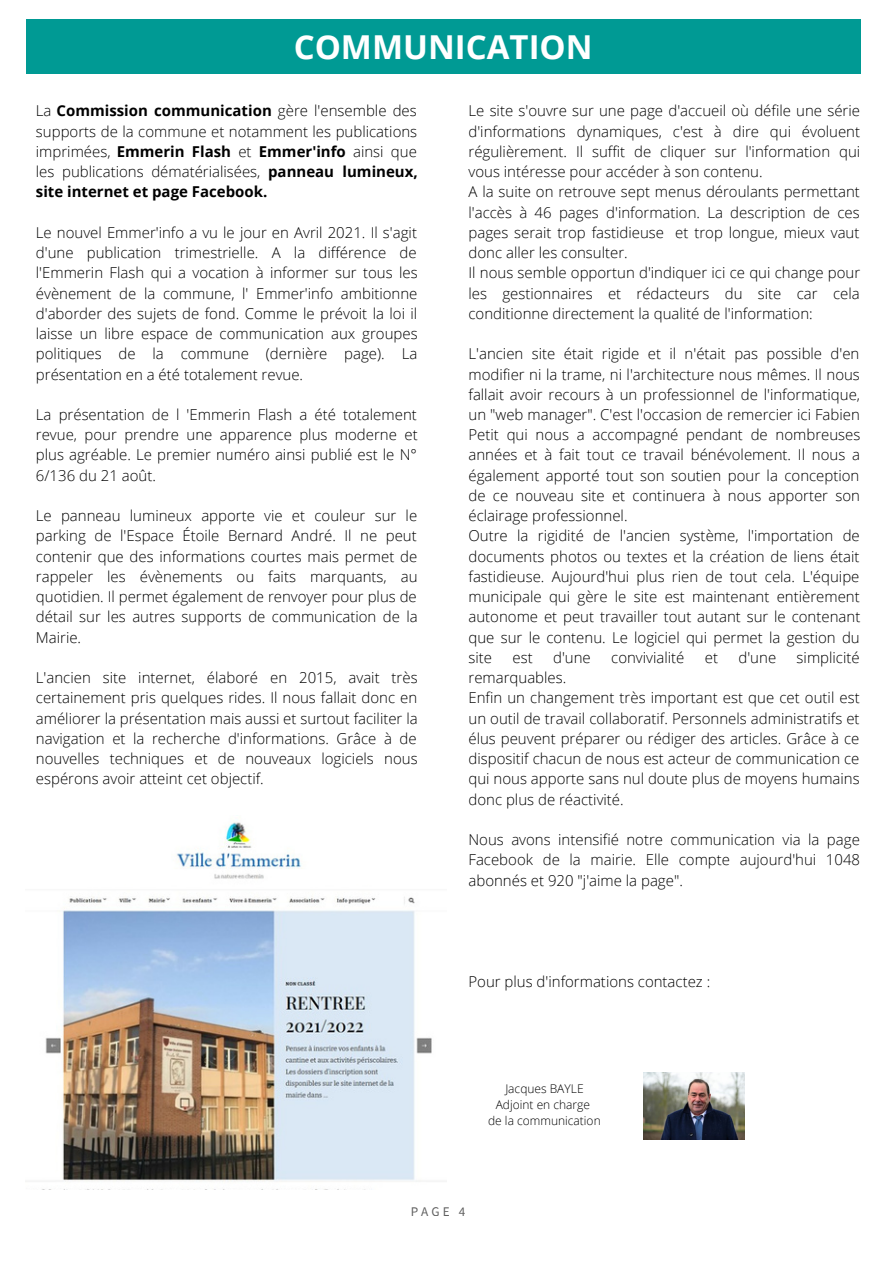
<style>
.page{position:relative;width:893px;height:1264px;background:#fff}
.page>*{position:absolute;margin:0;border:0;box-sizing:border-box;transform-origin:0 0}
.t1{font:700 33px "Open Sans";color:#fff}
.t2{font:300 15px/20.2px "Open Sans";color:#000;text-align:justify}
.t3{font:13.2px "Source Sans Pro";color:#000}
.t4{font:300 12px/16px "Open Sans";color:#000;text-align:center}
.s1{font-weight:700}
</style>
<div class="page">
<div style="left:26px;top:20px;width:834px;height:54px;background:#009a94"></div>
<img style="left:26px;top:822px;width:406px;height:360px">
<img style="left:643px;top:1072px;width:101px;height:67px">
<h1 class="t1" style="left:294px;top:23px;width:300px">COMMUNICATION</h1>
<p class="t2" style="left:36px;top:100px;width:383px">La <span class="s1">Commission communication</span> gère l'ensemble des supports de la commune et notamment les publications imprimées, <span class="s1">Emmerin Flash</span> et <span class="s1">Emmer'info</span> ainsi que les publications dématérialisées, <span class="s1">panneau lumineux, site internet et page Facebook.</span></p>
<p class="t2" style="left:36px;top:222px;width:383px">Le nouvel Emmer'info a vu le jour en Avril 2021. Il s'agit d'une publication trimestrielle. A la différence de l'Emmerin Flash qui a vocation à informer sur tous les évènement de la commune, l' Emmer'info ambitionne d'aborder des sujets de fond. Comme le prévoit la loi il laisse un libre espace de communication aux groupes politiques de la commune (dernière page). La présentation en a été totalement revue.</p>
<p class="t2" style="left:36px;top:404px;width:383px">La présentation de l 'Emmerin Flash a été totalement revue, pour prendre une apparence plus moderne et plus agréable. Le premier numéro ainsi publié est le N° 6/136 du 21 août.</p>
<p class="t2" style="left:36px;top:505px;width:383px">Le panneau lumineux apporte vie et couleur sur le parking de l'Espace Étoile Bernard André. Il ne peut contenir que des informations courtes mais permet de rappeler les évènements ou faits marquants, au quotidien. Il permet également de renvoyer pour plus de détail sur les autres supports de communication de la Mairie.</p>
<p class="t2" style="left:36px;top:667px;width:383px">L'ancien site internet, élaboré en 2015, avait très certainement pris quelques rides. Il nous fallait donc en améliorer la présentation mais aussi et surtout faciliter la navigation et la recherche d'informations. Grâce à de nouvelles techniques et de nouveaux logiciels nous espérons avoir atteint cet objectif.</p>
<p class="t2" style="left:468px;top:100px;width:393px;text-align:left">Le site s'ouvre sur une page d'accueil où défile une série d'informations dynamiques, c'est à dire qui évoluent régulièrement. Il suffit de cliquer sur l'information qui vous intéresse pour accéder à son contenu.<br>A la suite on retrouve sept menus déroulants permettant l'accès à 46 pages d'information. La description de ces pages serait trop fastidieuse et trop longue, mieux vaut donc aller les consulter.<br>Il nous semble opportun d'indiquer ici ce qui change pour les gestionnaires et rédacteurs du site car cela conditionne directement la qualité de l'information:</p>
<p class="t2" style="left:468px;top:343px;width:393px;text-align:left">L'ancien site était rigide et il n'était pas possible d'en modifier ni la trame, ni l'architecture nous mêmes. Il nous fallait avoir recours à un professionnel de l'informatique, un "web manager". C'est l'occasion de remercier ici Fabien Petit qui nous a accompagné pendant de nombreuses années et à fait tout ce travail bénévolement. Il nous a également apporté tout son soutien pour la conception de ce nouveau site et continuera à nous apporter son éclairage professionnel.<br>Outre la rigidité de l'ancien système, l'importation de documents photos ou textes et la création de liens était fastidieuse. Aujourd'hui plus rien de tout cela. L'équipe municipale qui gère le site est maintenant entièrement autonome et peut travailler tout autant sur le contenant que sur le contenu. Le logiciel qui permet la gestion du site</p>
<p class="t2" style="left:512px;top:647px;width:22px">est</p>
<p class="t2" style="left:553px;top:647px;width:39px">d'une</p>
<p class="t2" style="left:611px;top:647px;width:75px">convivialité</p>
<p class="t2" style="left:704px;top:647px;width:15px">et</p>
<p class="t2" style="left:738px;top:647px;width:39px">d'une</p>
<p class="t2" style="left:796px;top:647px;width:65px">simplicité</p>
<p class="t2" style="left:468px;top:667px;width:393px;text-align:left">remarquables.<br>Enfin un changement très important est que cet outil est un outil de travail collaboratif. Personnels administratifs et élus peuvent préparer ou rédiger des articles. Grâce à ce dispositif chacun de nous est acteur de communication ce qui nous apporte sans nul doute plus de moyens humains donc plus de réactivité.</p>
<p class="t2" style="left:468px;top:829px;width:393px">Nous avons intensifié notre communication via la page Facebook de la mairie. Elle compte aujourd'hui 1048 abonnés et 920 "j'aime la page".</p>
<p class="t2" style="left:468px;top:970px;width:243px">Pour plus d'informations contactez :</p>
<p class="t4" style="left:488px;top:1080px;width:114px">Jacques BAYLE<br>Adjoint en charge<br>de la communication</p>
<p class="t3" style="left:410px;top:1202px;width:56px">PAGE 4</p>
</div>
